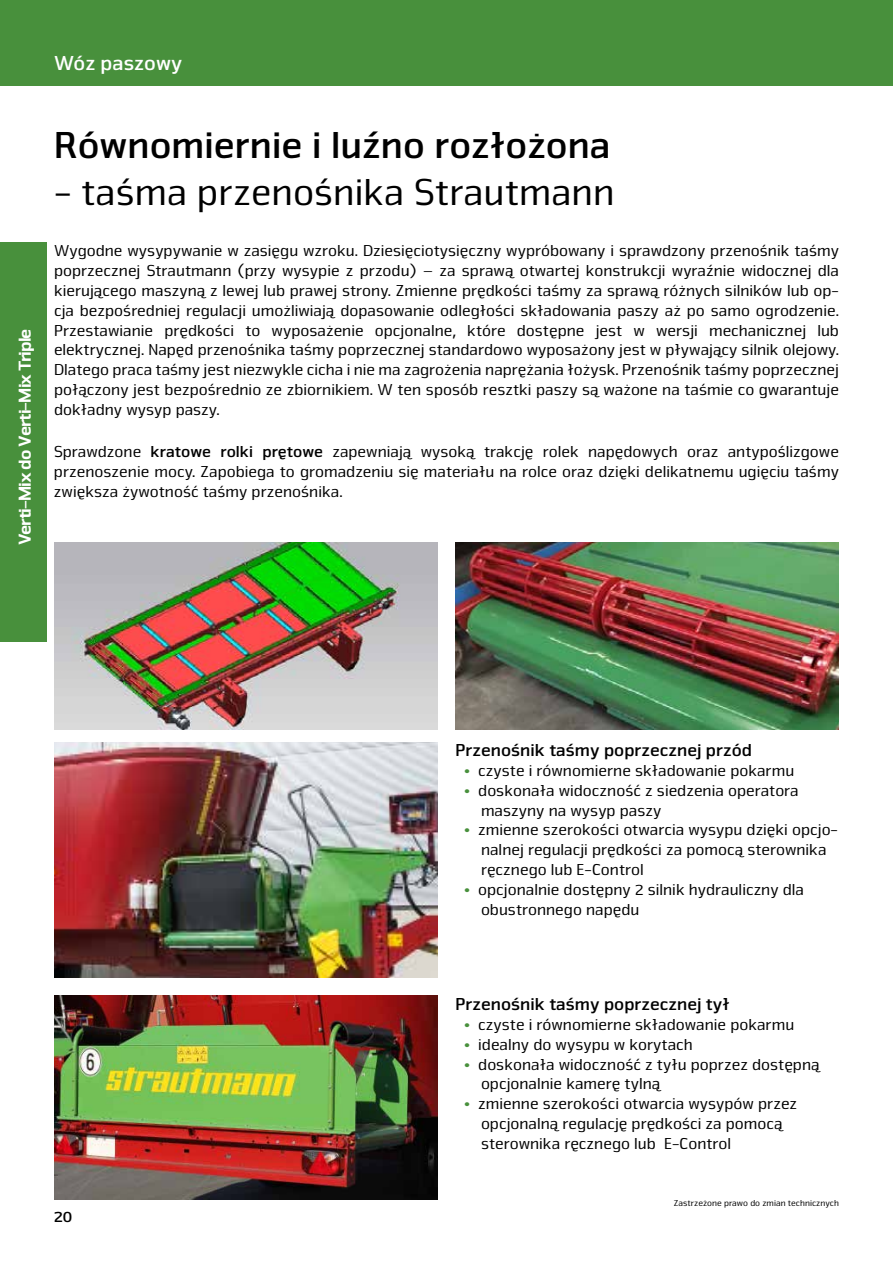
<style>
.page{position:relative;width:893px;height:1263px;background:#fff}
.page>*{position:absolute;margin:0;border:0;box-sizing:border-box;transform-origin:0 0}
.t1{font:700 39px "Nuri Pro";color:#000}
.t2{font:39px "Nuri Pro";color:#000}
.t3{font:700 21px "Nuri Pro";color:#fff}
.t4{font:700 18px "Nuri Pro";color:#000}
.t5{font:900 18px "Nuri Pro";letter-spacing:-.05em;color:#fff}
.t6{font:16.5px/19.8px "Nuri Pro";color:#000}
.t7{font:700 16.5px "Nuri Pro";color:#000}
.t8{font:9px "Nuri Pro";color:#000}
.s1{font-weight:700}
.s2{font-weight:700;color:#48903c}
</style>
<div class="page">
<div style="left:0;top:0;width:893px;height:86px;background:#48903c"></div>
<div style="left:0;top:242px;width:47px;height:400px;background:#48903c"></div>
<img style="left:54px;top:742px;width:383px;height:235px">
<img style="left:54px;top:995px;width:383px;height:204px">
<img style="left:455px;top:542px;width:384px;height:187px">
<img style="left:54px;top:542px;width:383px;height:187px">
<p class="t3" style="left:54px;top:51px;width:130px">Wóz paszowy</p>
<p class="t5" style="left:14px;top:545px;width:218px;rotate:-90deg">Verti-Mix do Verti-Mix Triple</p>
<h1 class="t1" style="left:54px;top:122px;width:558px">Równomiernie i luźno rozłożona</h1>
<h1 class="t2" style="left:54px;top:170px;width:562px">- taśma przenośnika Strautmann</h1>
<p class="t6" style="left:54px;top:241px;width:786px;text-align:justify">Wygodne wysypywanie w zasięgu wzroku. Dziesięciotysięczny wypróbowany i sprawdzony przenośnik taśmy poprzecznej Strautmann (przy wysypie z przodu) – za sprawą otwartej konstrukcji wyraźnie widocznej dla kierującego maszyną z lewej lub prawej strony. Zmienne prędkości taśmy za sprawą różnych silników lub op&shy;cja bezpośredniej regulacji umożliwiają dopasowanie odległości składowania paszy aż po samo ogrodzenie.<br>Przestawianie prędkości to wyposażenie opcjonalne, które dostępne jest w wersji mechanicznej lub elektrycznej. Napęd przenośnika taśmy poprzecznej standardowo wyposażony jest w pływający silnik olejowy.<br>Dlatego praca taśmy jest niezwykle cicha i nie ma zagrożenia naprężania łożysk. Przenośnik taśmy poprzecznej połączony jest bezpośrednio ze zbiornikiem. W ten sposób resztki paszy są ważone na taśmie co gwarantuje dokładny wysyp paszy.</p>
<p class="t6" style="left:54px;top:442px;width:786px;text-align:justify">Sprawdzone <span class="s1">kratowe rolki prętowe</span> zapewniają wysoką trakcję rolek napędowych oraz antypoślizgowe przenoszenie mocy. Zapobiega to gromadzeniu się materiału na rolce oraz dzięki delikatnemu ugięciu taśmy zwiększa żywotność taśmy przenośnika.</p>
<p class="t7" style="left:54px;top:1206px;width:20px">20</p>
<p class="t4" style="left:455px;top:739px;width:298px">Przenośnik taśmy poprzecznej przód</p>
<p class="t6" style="left:464px;top:761px;width:332px"><span class="s2">•</span> czyste i równomierne składowanie pokarmu</p>
<p class="t6" style="left:481px;top:781px;width:319px;text-indent:-17px"><span class="s2">•</span> doskonała widoczność z siedzenia operatora maszyny na wysyp paszy</p>
<p class="t6" style="left:481px;top:820px;width:359px;text-indent:-17px"><span class="s2">•</span> zmienne szerokości otwarcia wysypu dzięki opcjo&shy;nalnej regulacji prędkości za pomocą sterownika ręcznego lub E-Control</p>
<p class="t6" style="left:481px;top:880px;width:325px;text-indent:-17px"><span class="s2">•</span> opcjonalnie dostępny 2 silnik hydrauliczny dla obustronnego napędu</p>
<p class="t4" style="left:455px;top:993px;width:276px">Przenośnik taśmy poprzecznej tył</p>
<p class="t6" style="left:464px;top:1015px;width:332px"><span class="s2">•</span> czyste i równomierne składowanie pokarmu</p>
<p class="t6" style="left:464px;top:1035px;width:230px"><span class="s2">•</span> idealny do wysypu w korytach</p>
<p class="t6" style="left:481px;top:1054px;width:340px;text-indent:-17px"><span class="s2">•</span> doskonała widoczność z tyłu poprzez dostępną opcjonalnie kamerę tylną</p>
<p class="t6" style="left:481px;top:1094px;width:318px;text-indent:-17px"><span class="s2">•</span> zmienne szerokości otwarcia wysypów przez opcjonalną regulację prędkości za pomocą sterownika ręcznego lub E-Control</p>
<p class="t8" style="left:674px;top:1198px;width:167px">Zastrzeżone prawo do zmian technicznych</p>
</div>
